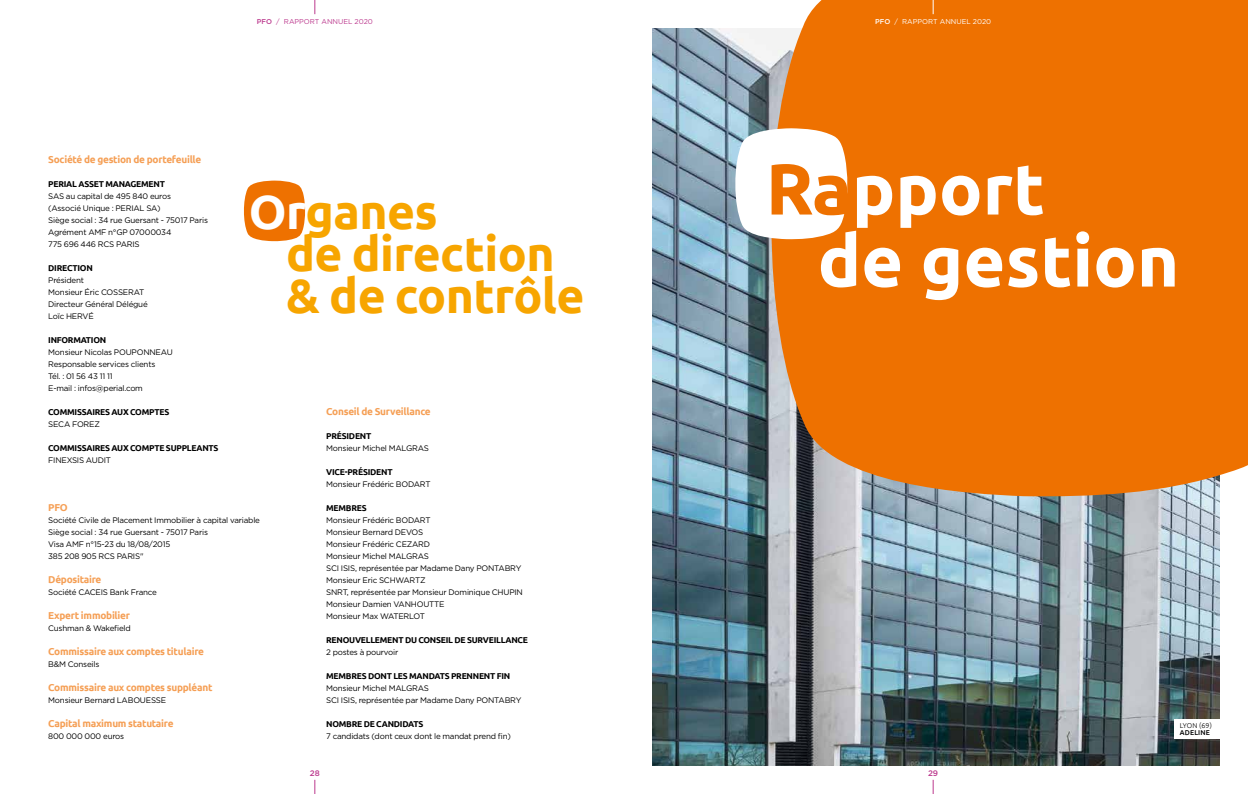
<style>
.page{position:relative;width:1248px;height:794px;background:#fff}
.page>*{position:absolute;margin:0;border:0;box-sizing:border-box;transform-origin:0 0}
.t1{font:700 72px/72px "Ubuntu";color:#fff}
.t2{font:700 48px/42px "Ubuntu";letter-spacing:-.01em;color:#f7a500}
.t3{font:700 10px "Ubuntu";letter-spacing:-.025em;color:#f59f55}
.t4{font:700 8.5px "Ubuntu";letter-spacing:-.025em;color:#000}
.t5{font:8px/12px "Gotham";letter-spacing:-.025em;color:#000}
.t6{font:500 8px "Gotham";color:#bc3a8e}
.t7{font:7px "Gotham";color:#bc3a8e}
.t8{font:7px "Gotham";color:#fff}
.t9{font:300 7px "Ubuntu";letter-spacing:.01em;color:#000}
.t10{font:500 7px "Ubuntu";letter-spacing:.025em;color:#000}
.s1{font-weight:500}
.s2{color:#fff}
.s3{color:#ee7100}
</style>
<div class="page">
<img style="left:652px;top:28px;width:567px;height:737px">
<svg style="left:760px;top:0;width:487px;height:497px;background:#e8750d"></svg>
<svg style="left:733px;top:128px;width:115px;height:111px"></svg>
<div style="left:1174px;top:719px;width:73px;height:19px;background:#fff"></div>
<svg style="left:243px;top:181px;width:62px;height:60px;background:#ef811d"></svg>
<svg style="left:314px;top:780px;width:1px;height:14px"></svg>
<svg style="left:314px;top:0;width:1px;height:14px"></svg>
<svg style="left:932px;top:780px;width:1px;height:14px"></svg>
<svg style="left:932px;top:0;width:1px;height:14px"></svg>
<p class="t7" style="left:257px;top:17px;width:118px"><span class="s1">PFO</span> / RAPPORT ANNUEL 2020</p>
<p class="t8" style="left:875px;top:17px;width:118px"><span class="s1">PFO</span> / RAPPORT ANNUEL 2020</p>
<p class="t3" style="left:48px;top:153px;width:155px">Société de gestion de portefeuille</p>
<p class="t4" style="left:48px;top:178px;width:118px">PERIAL ASSET MANAGEMENT</p>
<p class="t5" style="left:48px;top:190px;width:161px">SAS au capital de 495 840 euros<br>(Associé Unique : PERIAL SA)<br>Siège social : 34 rue Guersant - 75017 Paris<br>Agrément AMF n°GP 07000034<br>775 696 446 RCS PARIS</p>
<p class="t4" style="left:48px;top:262px;width:46px">DIRECTION</p>
<p class="t5" style="left:48px;top:274px;width:101px">Président<br>Monsieur Éric COSSERAT<br>Directeur Général Délégué<br>Loïc HERVÉ</p>
<p class="t4" style="left:48px;top:334px;width:60px">INFORMATION</p>
<p class="t5" style="left:48px;top:346px;width:126px">Monsieur Nicolas POUPONNEAU<br>Responsable services clients<br>Tél. : 01 56 43 11 11<br>E-mail : infos@perial.com</p>
<p class="t4" style="left:48px;top:406px;width:123px">COMMISSAIRES AUX COMPTES</p>
<p class="t5" style="left:48px;top:418px;width:53px">SECA FOREZ</p>
<p class="t4" style="left:48px;top:442px;width:172px">COMMISSAIRES AUX COMPTE SUPPLEANTS</p>
<p class="t5" style="left:48px;top:454px;width:64px">FINEXSIS AUDIT</p>
<h2 class="t2" style="left:286px;top:190px;width:300px;text-indent:-37px"><span class="s2">Or</span>ganes<br>de direction &amp; de contrôle</h2>
<p class="t3" style="left:326px;top:405px;width:106px">Conseil de Surveillance</p>
<p class="t4" style="left:326px;top:430px;width:47px">PRÉSIDENT</p>
<p class="t5" style="left:326px;top:442px;width:104px">Monsieur Michel MALGRAS</p>
<p class="t4" style="left:326px;top:466px;width:68px">VICE-PRÉSIDENT</p>
<p class="t5" style="left:326px;top:478px;width:106px">Monsieur Frédéric BODART</p>
<p class="t4" style="left:326px;top:502px;width:42px">MEMBRES</p>
<p class="t5" style="left:326px;top:514px;width:198px">Monsieur Frédéric BODART<br>Monsieur Bernard DEVOS<br>Monsieur Frédéric CEZARD<br>Monsieur Michel MALGRAS<br>SCI ISIS, représentée par Madame Dany PONTABRY<br>Monsieur Eric SCHWARTZ<br>SNRT, représentée par Monsieur Dominique CHUPIN<br>Monsieur Damien VANHOUTTE<br>Monsieur Max WATERLOT</p>
<p class="t4" style="left:326px;top:634px;width:203px">RENOUVELLEMENT DU CONSEIL DE SURVEILLANCE</p>
<p class="t5" style="left:326px;top:646px;width:74px">2 postes à pourvoir</p>
<p class="t4" style="left:326px;top:670px;width:186px">MEMBRES DONT LES MANDATS PRENNENT FIN</p>
<p class="t5" style="left:326px;top:682px;width:197px">Monsieur Michel MALGRAS<br>SCI ISIS, représentée par Madame Dany PONTABRY</p>
<p class="t4" style="left:326px;top:718px;width:99px">NOMBRE DE CANDIDATS</p>
<p class="t5" style="left:326px;top:730px;width:186px">7 candidats (dont ceux dont le mandat prend fin)</p>
<p class="t3" style="left:48px;top:501px;width:21px">PFO</p>
<p class="t5" style="left:48px;top:514px;width:213px">Société Civile de Placement Immobilier à capital variable Siège social : 34 rue Guersant - 75017 Paris<br>Visa AMF n°15-23 du 18/08/2015<br>385 208 905 RCS PARIS"</p>
<p class="t3" style="left:48px;top:573px;width:55px">Dépositaire</p>
<p class="t5" style="left:48px;top:586px;width:110px">Société CACEIS Bank France</p>
<p class="t3" style="left:48px;top:609px;width:83px">Expert immobilier</p>
<p class="t5" style="left:48px;top:622px;width:84px">Cushman &amp; Wakefield</p>
<p class="t3" style="left:48px;top:645px;width:157px">Commissaire aux comptes titulaire</p>
<p class="t5" style="left:48px;top:658px;width:53px">B&amp;M Conseils</p>
<p class="t3" style="left:48px;top:681px;width:166px">Commissaire aux comptes suppléant</p>
<p class="t5" style="left:48px;top:694px;width:119px">Monsieur Bernard LABOUESSE</p>
<p class="t3" style="left:48px;top:717px;width:127px">Capital maximum statutaire</p>
<p class="t5" style="left:48px;top:730px;width:77px">800 000 000 euros</p>
<h1 class="t1" style="left:817px;top:152px;width:363px;text-indent:-52px"><span class="s3">Ra</span>pport<br>de gestion</h1>
<p class="t9" style="left:1179px;top:721px;width:33px">LYON (69)</p>
<p class="t10" style="left:1179px;top:728px;width:32px">ADELINE</p>
<p class="t6" style="left:310px;top:767px;width:11px">28</p>
<p class="t6" style="left:928px;top:767px;width:12px">29</p>
</div>
